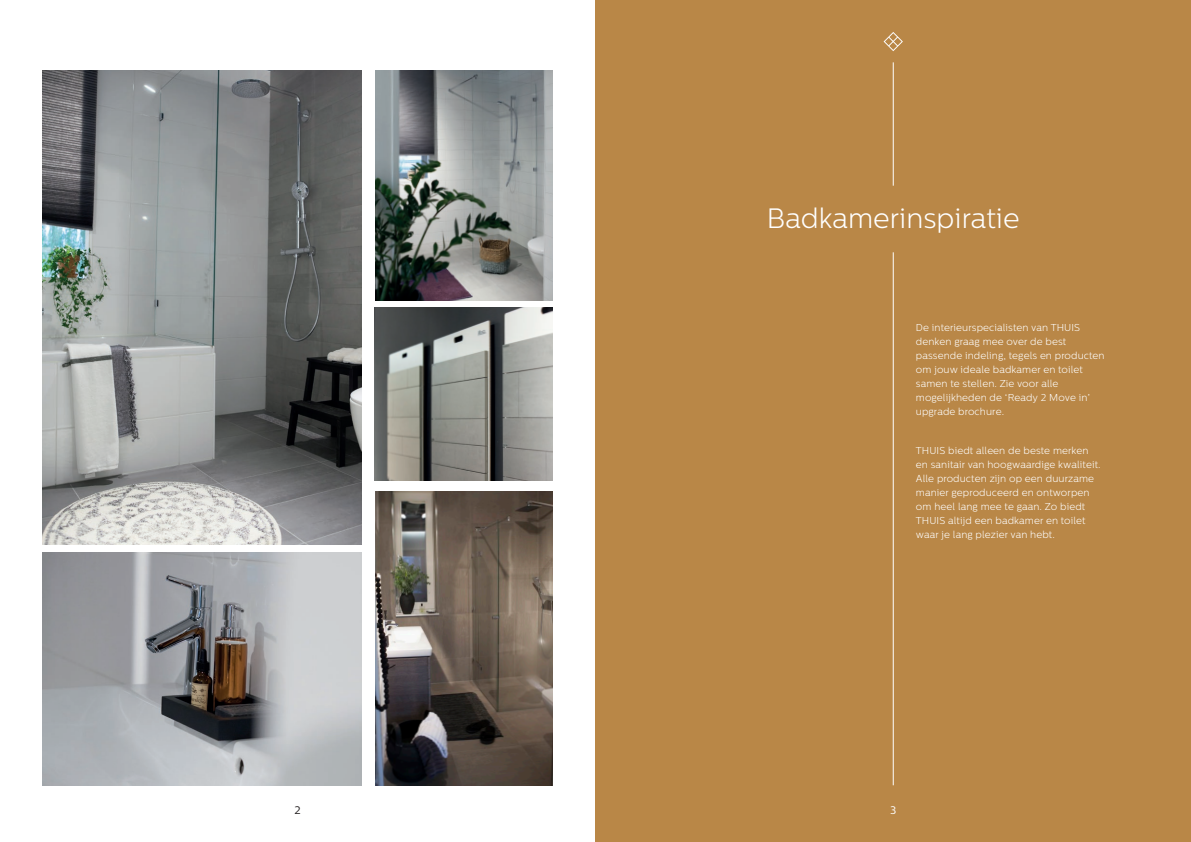
<style>
.page{position:relative;width:1191px;height:842px;background:#fff}
.page>*{position:absolute;margin:0;border:0;box-sizing:border-box;transform-origin:0 0}
.t1{font:300 28px "Centrale Sans";color:#fff}
.t2{font:11px "Centrale Sans";color:#231f20}
.t3{font:11px "Centrale Sans";color:#fff}
.Bodytekst{font:300 10px/14px "Centrale Sans";letter-spacing:.01em;color:#fff}
</style>
<div class="page">
<div style="left:595px;top:0;width:596px;height:842px;background:#b98747"></div>
<hr style="left:893px;top:252px;width:1px;height:533px;background:#fff">
<svg style="left:883px;top:32px;width:20px;height:19px"></svg>
<hr style="left:893px;top:62px;width:1px;height:124px;background:#fff">
<img style="left:43px;top:553px;width:318px;height:232px">
<img style="left:43px;top:71px;width:318px;height:474px">
<img style="left:375px;top:71px;width:177px;height:229px">
<img style="left:374px;top:308px;width:179px;height:173px">
<img style="left:375px;top:492px;width:177px;height:293px">
<p class="t2" style="left:294px;top:804px;width:8px">2</p>
<p class="t1" style="left:767px;top:202px;width:254px">Badkamerinspiratie</p>
<p class="Bodytekst" style="left:916px;top:320px;width:190px">De interieurspecialisten van THUIS denken graag mee over de best passende indeling, tegels en producten om jouw ideale badkamer en toilet samen te stellen. Zie voor alle mogelijkheden de ‘Ready 2 Move in’ upgrade brochure.</p>
<p class="Bodytekst" style="left:916px;top:444px;width:186px">THUIS biedt alleen de beste merken en sanitair van hoogwaardige kwaliteit.<br>Alle producten zijn op een duurzame manier geproduceerd en ontworpen om heel lang mee te gaan. Zo biedt THUIS altijd een badkamer en toilet waar je lang plezier van hebt.</p>
<p class="t3" style="left:890px;top:804px;width:8px">3</p>
</div>
